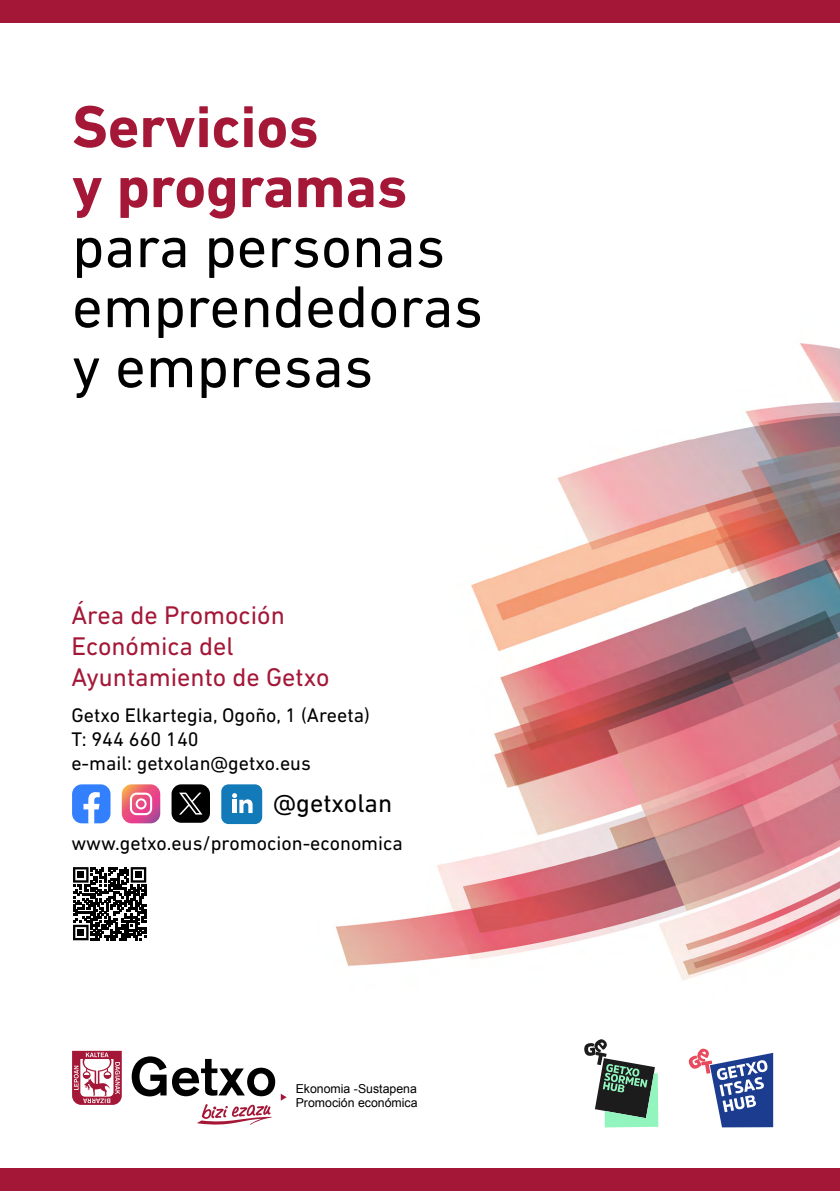
<style>
.page{position:relative;width:840px;height:1191px;background:#fff}
.page>*{position:absolute;margin:0;border:0;box-sizing:border-box;transform-origin:0 0}
.t1{font:60px/60px "DIN Next LT Pro";color:#000}
.t2{font:700 60px/60px "DIN Next LT Pro";color:#a41737}
.t3{font:26px/31.2px "DIN Next LT Pro";color:#a41737}
.t4{font:26px "DIN Next LT Pro";color:#000}
.t5{font:20px/24px "DIN Next LT Pro";color:#000}
.t6{font:12.4px/14.8px "Arial";color:#000}
</style>
<div class="page">
<img style="left:336px;top:343px;width:503px;height:637px">
<div style="left:0;top:1168px;width:839px;height:23px;background:#a41737"></div>
<div style="left:0;top:0;width:839px;height:23px;background:#a41737"></div>
<svg style="left:72px;top:784px;width:38px;height:39px"></svg>
<svg style="left:122px;top:784px;width:38px;height:39px"></svg>
<div style="left:171px;top:784px;width:39px;height:38px;background:#000;border-radius:10px"></div>
<svg style="left:179px;top:792px;width:23px;height:22px"></svg>
<div style="left:221px;top:784px;width:41px;height:40px;background:#127ab8;border-radius:7px"></div>
<svg style="left:232px;top:793px;width:20px;height:20px"></svg>
<svg style="left:73px;top:867px;width:73px;height:73px"></svg>
<div style="left:77px;top:871px;width:7px;height:7px;background:#000"></div>
<div style="left:135px;top:871px;width:7px;height:7px;background:#000"></div>
<div style="left:77px;top:929px;width:7px;height:7px;background:#000"></div>
<svg style="left:132px;top:1056px;width:34px;height:40px"></svg>
<svg style="left:72px;top:1050px;width:50px;height:54px"></svg>
<svg style="left:172px;top:1059px;width:114px;height:66px"></svg>
<svg style="left:584px;top:1039px;width:74px;height:88px"></svg>
<svg style="left:688px;top:1048px;width:84px;height:79px"></svg>
<h1 class="t2" style="left:72px;top:96px;width:336px">Servicios<br>y programas</h1>
<h1 class="t1" style="left:72px;top:216px;width:412px">para personas emprendedoras y empresas</h1>
<h2 class="t3" style="left:71px;top:599px;width:259px">Área de Promoción<br>Económica del<br>Ayuntamiento de Getxo</h2>
<p class="t5" style="left:71px;top:703px;width:300px">Getxo Elkartegia, Ogoño, 1 (Areeta)<br>T: 944 660 140<br>e-mail: getxolan@getxo.eus</p>
<h2 class="t4" style="left:273px;top:788px;width:120px">@getxolan</h2>
<p class="t5" style="left:71px;top:831px;width:333px">www.getxo.eus/promocion-economica</p>
<p class="t6" style="left:295px;top:1081px;width:123px">Ekonomia -Sustapena<br>Promoción económica</p>
</div>
